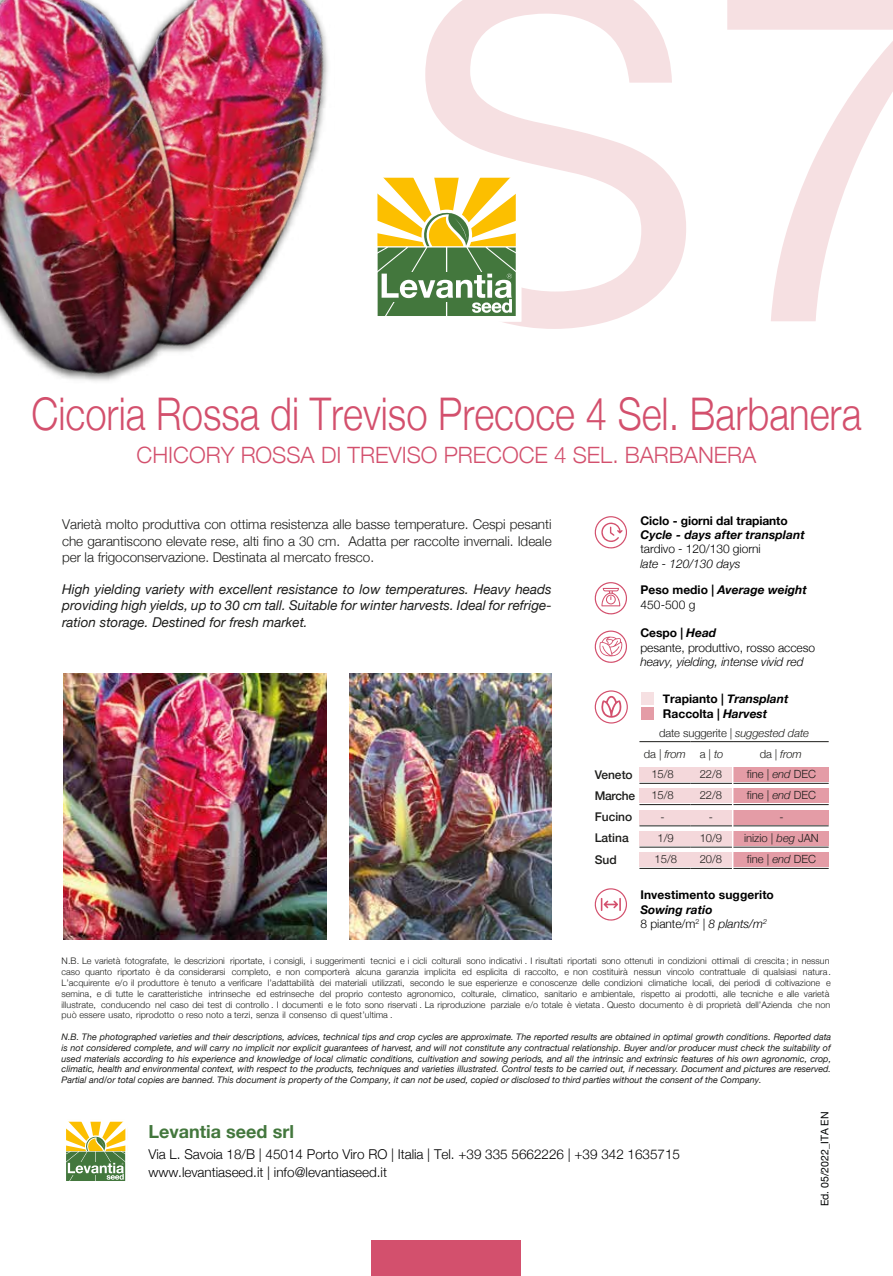
<style>
.page{position:relative;width:893px;height:1276px;background:#fff}
.page>*{position:absolute;margin:0;border:0;box-sizing:border-box;transform-origin:0 0}
.t1{font:472.5px "Helvetica Neue";color:#f6e0e2}
.t2{font:300 45px "Helvetica Neue";color:#d3506d;scale:.85 1}
.t3{font:300 22.5px "Helvetica Neue";color:#d3506d}
.t4{font:700 18px "Helvetica Neue";color:#43773d}
.t5{font:300 13.5px/16.2px "Helvetica Neue";letter-spacing:-.005em;color:#1d1d1b;text-align:justify}
.t6{font:italic 13.5px/16.2px "Helvetica Neue";color:#1d1d1b;text-align:justify}
.t7{font:300 13.5px/18px "Helvetica Neue";color:#010101}
.t8{font:italic 700 12px/14.4px "Helvetica Neue";letter-spacing:.005em;color:#010101}
.t9{font:700 12px/14.4px "Helvetica Neue";color:#010101}
.t10{font:300 12px/14.4px "Helvetica Neue";letter-spacing:-.005em;color:#010101}
.t11{font:italic 300 12px "Helvetica Neue";letter-spacing:-.005em;color:#010101}
.t12{font:500 12px "Helvetica Neue";color:#1d1d1b}
.t13{font:300 11.25px/20.4px "Helvetica Neue";color:#1d1d1b}
.t14{font:italic 300 11.25px "Helvetica Neue";color:#1d1d1b}
.t15{font:10.5px "Helvetica Neue";color:#010202}
.t16{font:300 9px/10.8px "Helvetica Neue";color:#1d1d1b}
.t17{font:italic 9px/10.8px "Helvetica Neue";color:#1d1d1b;text-align:justify}
.s1{font-style:normal}
.s2{font-weight:300;font-style:normal}
.s3{font-weight:700}
.s4{font-weight:700;font-style:italic}
.s5{font-style:italic}
.s6{font-weight:300}
</style>
<div class="page">
<img style="left:0;top:0;width:328px;height:381px">
<img style="left:64px;top:673px;width:263px;height:266px">
<img style="left:350px;top:673px;width:201px;height:266px">
<div style="left:372px;top:1240px;width:149px;height:35px;background:#d3506d"></div>
<svg style="left:377px;top:177px;width:139px;height:139px"></svg>
<svg style="left:66px;top:1121px;width:60px;height:60px"></svg>
<svg style="left:594px;top:888px;width:33px;height:33px"></svg>
<svg style="left:594px;top:582px;width:33px;height:33px"></svg>
<svg style="left:594px;top:630px;width:33px;height:33px"></svg>
<svg style="left:594px;top:516px;width:33px;height:33px"></svg>
<div style="left:639px;top:852px;width:93px;height:15px;background:#f4d8db"></div>
<div style="left:733px;top:852px;width:96px;height:15px;background:#e49ca6"></div>
<div style="left:639px;top:831px;width:93px;height:15px;background:#f4d8db"></div>
<div style="left:733px;top:831px;width:96px;height:15px;background:#e49ca6"></div>
<div style="left:639px;top:809px;width:93px;height:15px;background:#f4d8db"></div>
<div style="left:733px;top:809px;width:96px;height:15px;background:#e49ca6"></div>
<div style="left:639px;top:788px;width:93px;height:15px;background:#f4d8db"></div>
<div style="left:733px;top:788px;width:96px;height:15px;background:#e49ca6"></div>
<div style="left:639px;top:767px;width:93px;height:15px;background:#f4d8db"></div>
<div style="left:733px;top:767px;width:96px;height:15px;background:#e49ca6"></div>
<hr style="left:639px;top:741px;width:51px;height:1px;background:#1d1d1b">
<hr style="left:690px;top:741px;width:43px;height:1px;background:#1d1d1b">
<hr style="left:733px;top:741px;width:96px;height:1px;background:#1d1d1b">
<hr style="left:639px;top:783px;width:51px;height:1px;background:#1d1d1b">
<hr style="left:690px;top:783px;width:43px;height:1px;background:#1d1d1b">
<hr style="left:733px;top:783px;width:96px;height:1px;background:#1d1d1b">
<hr style="left:639px;top:804px;width:51px;height:1px;background:#1d1d1b">
<hr style="left:690px;top:804px;width:43px;height:1px;background:#1d1d1b">
<hr style="left:733px;top:804px;width:96px;height:1px;background:#1d1d1b">
<hr style="left:639px;top:825px;width:51px;height:1px;background:#1d1d1b">
<hr style="left:690px;top:825px;width:43px;height:1px;background:#1d1d1b">
<hr style="left:733px;top:825px;width:96px;height:1px;background:#1d1d1b">
<hr style="left:639px;top:847px;width:51px;height:1px;background:#1d1d1b">
<hr style="left:690px;top:847px;width:43px;height:1px;background:#1d1d1b">
<hr style="left:733px;top:847px;width:96px;height:1px;background:#1d1d1b">
<hr style="left:639px;top:868px;width:51px;height:1px;background:#1d1d1b">
<hr style="left:690px;top:868px;width:43px;height:1px;background:#1d1d1b">
<hr style="left:733px;top:868px;width:96px;height:1px;background:#1d1d1b">
<hr style="left:732px;top:743px;width:1px;height:128px;background:#fff">
<svg style="left:595px;top:690px;width:33px;height:33px"></svg>
<div style="left:641px;top:692px;width:13px;height:13px;background:#f6e0e2"></div>
<div style="left:641px;top:707px;width:13px;height:12px;background:#e49ca6"></div>
<h1 class="t1" style="left:397px;top:-129px;width:570px">S7</h1>
<h2 class="t2" style="left:31px;top:386px;width:978px">Cicoria Rossa di Treviso Precoce 4 Sel. Barbanera</h2>
<h3 class="t3" style="left:137px;top:441px;width:621px">CHICORY ROSSA DI TREVISO PRECOCE 4 SEL. BARBANERA</h3>
<h3 class="t5" style="left:62px;top:516px;width:491px">Varietà molto produttiva con ottima resistenza alle basse temperature. Cespi pesanti che garantiscono elevate rese, alti fino a 30 cm. Adatta per raccolte invernali. Ideale per la frigoconservazione. Destinata al mercato fresco.</h3>
<h3 class="t6" style="left:62px;top:581px;width:491px">High yielding variety with excellent resistance to low temperatures. Heavy heads providing high yields, up to 30 cm tall. Suitable for winter harvests. Ideal for refrige&shy;ration storage. Destined for fresh market.</h3>
<h3 class="t9" style="left:640px;top:513px;width:149px">Ciclo - giorni dal trapianto</h3>
<h3 class="t8" style="left:640px;top:527px;width:166px">Cycle - days after transplant</h3>
<h3 class="t10" style="left:640px;top:541px;width:122px">tardivo - 120/130 giorni</h3>
<h3 class="t11" style="left:640px;top:554px;width:102px">late - 120/130 days</h3>
<h3 class="t8" style="left:640px;top:582px;width:168px"><span class="s1">Peso medio |</span> Average weight<br><span class="s2">450-500 g</span></h3>
<h3 class="t10" style="left:640px;top:625px;width:176px"><span class="s3">Cespo |</span> <span class="s4">Head<br></span>pesante, produttivo, rosso acceso</h3>
<h3 class="t11" style="left:640px;top:652px;width:165px">heavy, yielding, intense vivid red</h3>
<h3 class="t9" style="left:663px;top:692px;width:127px">Trapianto | <span class="s5">Transplant<br></span>Raccolta | <span class="s5">Harvest</span></h3>
<p class="t13" style="left:644px;top:723px;width:167px;text-indent:15px">date suggerite | <span class="s5">suggested date </span>da | <span class="s5">from</span> a | <span class="s5">to</span></p>
<p class="t14" style="left:760px;top:745px;width:44px"><span class="s1">da |</span> from</p>
<h3 class="t12" style="left:595px;top:764px;width:40px">Veneto</h3>
<p class="t13" style="left:651px;top:763px;width:24px">15/8</p>
<p class="t13" style="left:700px;top:763px;width:24px">22/8</p>
<p class="t13" style="left:747px;top:763px;width:71px">fine | <span class="s5">end</span> DEC</p>
<h3 class="t12" style="left:595px;top:786px;width:42px">Marche</h3>
<p class="t13" style="left:651px;top:785px;width:24px">15/8</p>
<p class="t13" style="left:700px;top:785px;width:24px">22/8</p>
<p class="t13" style="left:747px;top:785px;width:71px">fine | <span class="s5">end</span> DEC</p>
<h3 class="t12" style="left:595px;top:807px;width:39px">Fucino</h3>
<p class="t13" style="left:660px;top:806px;width:6px">-</p>
<p class="t13" style="left:709px;top:806px;width:6px">-</p>
<p class="t13" style="left:779px;top:806px;width:6px">-</p>
<h3 class="t12" style="left:595px;top:828px;width:36px">Latina</h3>
<p class="t13" style="left:658px;top:827px;width:18px">1/9</p>
<p class="t13" style="left:700px;top:827px;width:24px">10/9</p>
<p class="t13" style="left:744px;top:827px;width:76px">inizio | <span class="s5">beg</span> JAN</p>
<h3 class="t12" style="left:595px;top:849px;width:23px">Sud</h3>
<p class="t13" style="left:654px;top:848px;width:24px">15/8</p>
<p class="t13" style="left:700px;top:848px;width:24px">20/8</p>
<p class="t13" style="left:747px;top:848px;width:71px">fine | <span class="s5">end</span> DEC</p>
<h3 class="t9" style="left:640px;top:888px;width:135px">Investimento suggerito</h3>
<h3 class="t8" style="left:640px;top:902px;width:128px">Sowing ratio<br><span class="s2">8 piante/m</span><sup>2</sup> <span class="s2">|</span> <span class="s6">8 plants/m</span><sup>2</sup></h3>
<p class="t16" style="left:62px;top:955px;width:771px">N.B. Le varietà fotografate, le descrizioni riportate, i consigli, i suggerimenti tecnici e i cicli colturali sono indicativi . I risultati riportati sono ottenuti in condizioni ottimali di crescita ; in nessun caso quanto riportato è da considerarsi completo, e non comporterà alcuna garanzia implicita ed esplicita di raccolto, e non costituirà nessun vincolo contrattuale di qualsiasi natura.<br>L’acquirente e/o il produttore è tenuto a verificare l’adattabilità dei materiali utilizzati, secondo le sue esperienze e conoscenze delle condizioni climatiche locali, dei periodi di coltivazione e semina, e di tutte le caratteristiche intrinseche ed estrinseche del proprio contesto agronomico, colturale, climatico, sanitario e ambientale, rispetto ai prodotti, alle tecniche e alle varietà illustrate, conducendo nel caso dei test di controllo . I documenti e le foto sono riservati . La riproduzione parziale e/o totale è vietata . Questo documento è di proprietà dell’Azienda che non può essere usato, riprodotto o reso noto a terzi, senza il consenso di quest’ultima .</p>
<p class="t17" style="left:62px;top:1031px;width:771px">N.B. The photographed varieties and their descriptions, advices, technical tips and crop cycles are approximate. The reported results are obtained in optimal growth conditions. Reported data is not considered complete, and will carry no implicit nor explicit guarantees of harvest, and will not constitute any contractual relationship. Buyer and/or producer must check the suitability of used materials according to his experience and knowledge of local climatic conditions, cultivation and sowing periods, and all the intrinsic and extrinsic features of his own agronomic, crop, climatic, health and environmental context, with respect to the products, techniques and varieties illustrated. Control tests to be carried out, if necessary. Document and pictures are reserved.<br>Partial and/or total copies are banned. This document is property of the Company, it can not be used, copied or disclosed to third parties without the consent of the Company.</p>
<p class="t15" style="left:818px;top:1206px;width:96px;rotate:-90deg">Ed. 05/2022_ITA EN</p>
<h3 class="t4" style="left:148px;top:1117px;width:147px">Levantia seed srl</h3>
<h3 class="t7" style="left:148px;top:1144px;width:533px">Via L. Savoia 18/B | 45014 Porto Viro RO | Italia | Tel. +39 335 5662226 | +39 342 1635715 www.levantiaseed.it | info@levantiaseed.it</h3>
</div>
